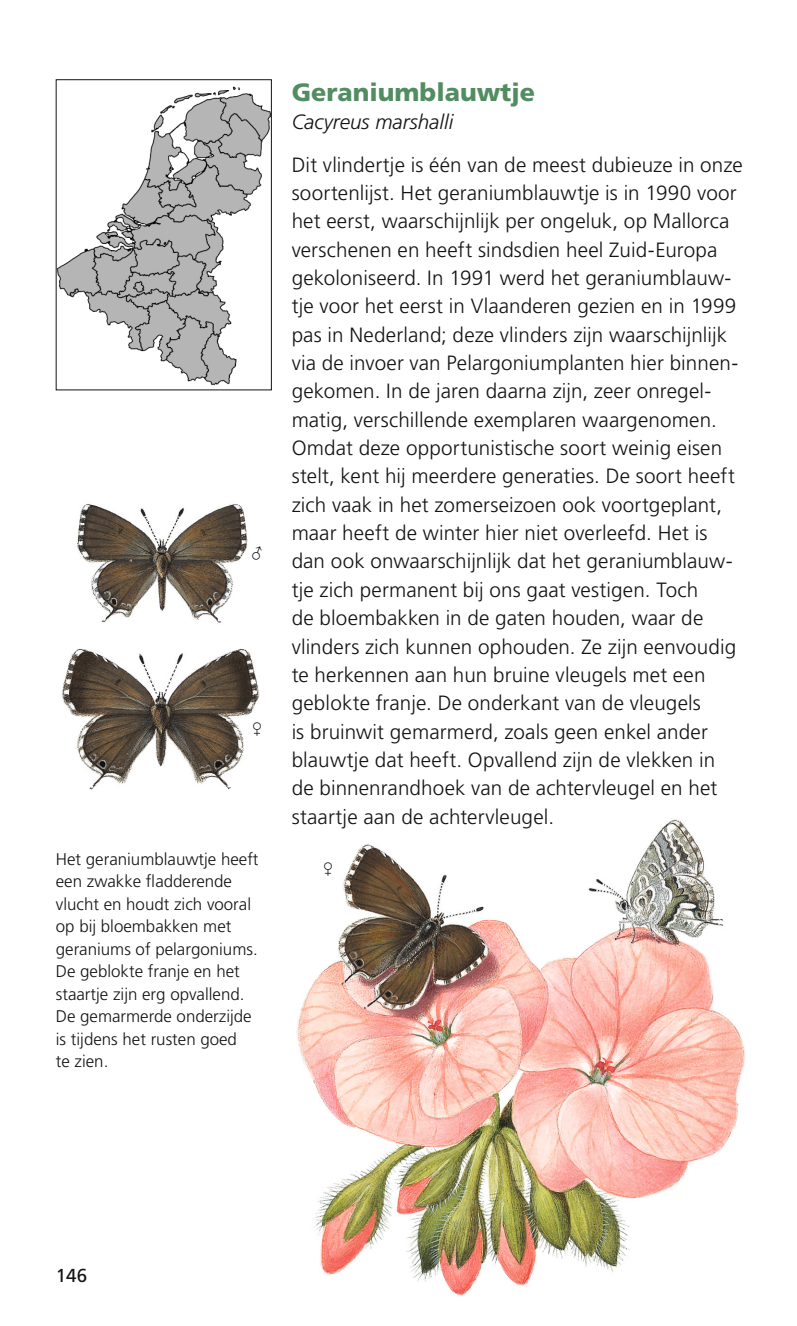
<style>
.page{position:relative;width:797px;height:1326px;background:#fff}
.page>*{position:absolute;margin:0;border:0;box-sizing:border-box;transform-origin:0 0}
.t1{font:900 25px "Frutiger LT";color:#528d61}
.t2{font:300 20.5px/28.2px "Frutiger LT";letter-spacing:.005em;color:#131413}
.t3{font:italic 300 20.5px "Frutiger LT";color:#131413}
.t4{font:18.75px "Frutiger";color:#131413}
.t5{font:17.5px "Universal Std Newswith Comm Pi";color:#131413}
.t6{font:300 17px/22.5px "Frutiger LT";color:#131413}
</style>
<div class="page">
<img style="left:77px;top:504px;width:171px;height:119px">
<img style="left:61px;top:648px;width:199px;height:142px">
<img style="left:296px;top:819px;width:449px;height:477px">
<img style="left:58px;top:86px;width:211px;height:300px">
<p class="t5" style="left:250px;top:546px;width:16px">♂</p>
<p class="t5" style="left:250px;top:721px;width:16px">♀</p>
<p class="t6" style="left:56px;top:848px;width:204px">Het geraniumblauwtje heeft een zwakke fladderende vlucht en houdt zich vooral op bij bloembakken met geraniums of pelargoniums.<br>De geblokte franje en het staartje zijn erg opvallend.<br>De gemarmerde onderzijde is tijdens het rusten goed<br>te zien.</p>
<p class="t1" style="left:291px;top:77px;width:245px">Geraniumblauwtje</p>
<p class="t3" style="left:291px;top:110px;width:163px">Cacyreus marshalli</p>
<p class="t2" style="left:291px;top:151px;width:452px">Dit vlindertje is één van de meest dubieuze in onze soortenlijst. Het geraniumblauwtje is in 1990 voor het eerst, waarschijnlijk per ongeluk, op Mallorca verschenen en heeft sindsdien heel Zuid-Europa gekoloniseerd. In 1991 werd het geraniumblauw&shy;tje voor het eerst in Vlaanderen gezien en in 1999 pas in Nederland; deze vlinders zijn waarschijnlijk via de invoer van Pelargoniumplanten hier binnen&shy;gekomen. In de jaren daarna zijn, zeer onregel&shy;matig, verschillende exemplaren waargenomen.<br>Omdat deze opportunistische soort weinig eisen stelt, kent hij meerdere generaties. De soort heeft zich vaak in het zomerseizoen ook voortgeplant, maar heeft de winter hier niet overleefd. Het is dan ook onwaarschijnlijk dat het geraniumblauw&shy;tje zich permanent bij ons gaat vestigen. Toch<br>de bloembakken in de gaten houden, waar de vlinders zich kunnen ophouden. Ze zijn eenvoudig te herkennen aan hun bruine vleugels met een geblokte franje. De onderkant van de vleugels<br>is bruinwit gemarmerd, zoals geen enkel ander blauwtje dat heeft. Opvallend zijn de vlekken in<br>de binnenrandhoek van de achtervleugel en het staartje aan de achtervleugel.</p>
<p class="t5" style="left:320px;top:862px;width:16px">♀</p>
<p class="t4" style="left:56px;top:1264px;width:33px">146</p>
</div>
